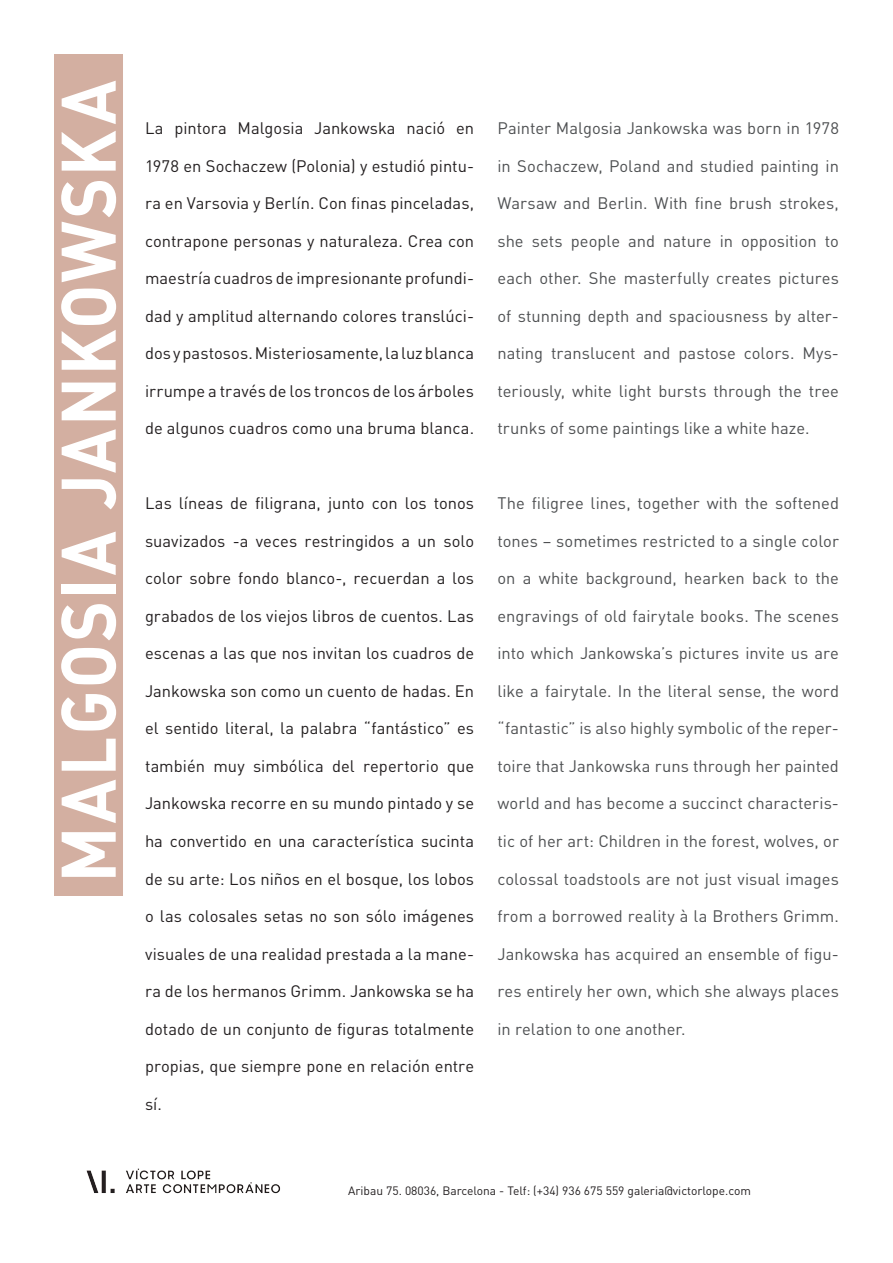
<style>
.page{position:relative;width:893px;height:1263px;background:#fff}
.page>*{position:absolute;margin:0;border:0;box-sizing:border-box;transform-origin:0 0}
.t1{font:75.9px "DIN Bold Alternate";letter-spacing:.03em;color:#fff;scale:.91 1}
.t2{font:16.5px "DIN Pro";color:#231f20}
.t3{font:16.5px "DIN Pro";color:#4e5052}
.t4{font:12px "DIN Pro";color:#231f20}
</style>
<div class="page">
<img style="left:86px;top:1168px;width:195px;height:26px">
<div style="left:54px;top:54px;width:69px;height:842px;background:#d3afa1"></div>
<p class="t1" style="left:39px;top:883px;width:883px;rotate:-90deg">MALGOSIA JANKOWSKA</p>
<p class="t2" style="left:145px;top:117px;width:331px">La pintora Malgosia Jankowska nació en</p>
<p class="t2" style="left:145px;top:155px;width:331px">1978 en Sochaczew (Polonia) y estudió pintu-</p>
<p class="t2" style="left:145px;top:192px;width:331px">ra en Varsovia y Berlín. Con finas pinceladas,</p>
<p class="t2" style="left:145px;top:230px;width:331px">contrapone personas y naturaleza. Crea con</p>
<p class="t2" style="left:145px;top:267px;width:331px">maestría cuadros de impresionante profundi-</p>
<p class="t2" style="left:145px;top:305px;width:331px">dad y amplitud alternando colores translúci-</p>
<p class="t2" style="left:145px;top:342px;width:331px">dos y pastosos. Misteriosamente, la luz blanca</p>
<p class="t2" style="left:145px;top:380px;width:331px">irrumpe a través de los troncos de los árboles</p>
<p class="t2" style="left:145px;top:417px;width:331px">de algunos cuadros como una bruma blanca.</p>
<p class="t2" style="left:145px;top:492px;width:331px">Las líneas de filigrana, junto con los tonos</p>
<p class="t2" style="left:145px;top:530px;width:331px">suavizados -a veces restringidos a un solo</p>
<p class="t2" style="left:145px;top:567px;width:331px">color sobre fondo blanco-, recuerdan a los</p>
<p class="t2" style="left:145px;top:605px;width:331px">grabados de los viejos libros de cuentos. Las</p>
<p class="t2" style="left:145px;top:642px;width:331px">escenas a las que nos invitan los cuadros de</p>
<p class="t2" style="left:145px;top:680px;width:331px">Jankowska son como un cuento de hadas. En</p>
<p class="t2" style="left:145px;top:717px;width:331px">el sentido literal, la palabra “fantástico” es</p>
<p class="t2" style="left:145px;top:755px;width:331px">también muy simbólica del repertorio que</p>
<p class="t2" style="left:145px;top:792px;width:331px">Jankowska recorre en su mundo pintado y se</p>
<p class="t2" style="left:145px;top:830px;width:331px">ha convertido en una característica sucinta</p>
<p class="t2" style="left:145px;top:867px;width:331px">de su arte: Los niños en el bosque, los lobos</p>
<p class="t2" style="left:145px;top:905px;width:331px">o las colosales setas no son sólo imágenes</p>
<p class="t2" style="left:145px;top:942px;width:331px">visuales de una realidad prestada a la mane-</p>
<p class="t2" style="left:145px;top:980px;width:331px">ra de los hermanos Grimm. Jankowska se ha</p>
<p class="t2" style="left:145px;top:1017px;width:331px">dotado de un conjunto de figuras totalmente</p>
<p class="t2" style="left:145px;top:1055px;width:331px">propias, que siempre pone en relación entre</p>
<p class="t2" style="left:145px;top:1092px;width:18px">sí.</p>
<p class="t3" style="left:497px;top:117px;width:343px">Painter Malgosia Jankowska was born in 1978</p>
<p class="t3" style="left:497px;top:155px;width:343px">in Sochaczew, Poland and studied painting in</p>
<p class="t3" style="left:497px;top:192px;width:343px">Warsaw and Berlin. With fine brush strokes,</p>
<p class="t3" style="left:497px;top:230px;width:343px">she sets people and nature in opposition to</p>
<p class="t3" style="left:497px;top:267px;width:343px">each other. She masterfully creates pictures</p>
<p class="t3" style="left:497px;top:305px;width:343px">of stunning depth and spaciousness by alter-</p>
<p class="t3" style="left:497px;top:342px;width:343px">nating translucent and pastose colors. Mys-</p>
<p class="t3" style="left:497px;top:380px;width:343px">teriously, white light bursts through the tree</p>
<p class="t3" style="left:497px;top:417px;width:313px">trunks of some paintings like a white haze.</p>
<p class="t3" style="left:497px;top:492px;width:343px">The filigree lines, together with the softened</p>
<p class="t3" style="left:497px;top:530px;width:343px">tones – sometimes restricted to a single color</p>
<p class="t3" style="left:497px;top:567px;width:343px">on a white background, hearken back to the</p>
<p class="t3" style="left:497px;top:605px;width:343px">engravings of old fairytale books. The scenes</p>
<p class="t3" style="left:497px;top:642px;width:343px">into which Jankowska’s pictures invite us are</p>
<p class="t3" style="left:497px;top:680px;width:343px">like a fairytale. In the literal sense, the word</p>
<p class="t3" style="left:497px;top:717px;width:343px">“fantastic” is also highly symbolic of the reper-</p>
<p class="t3" style="left:497px;top:755px;width:343px">toire that Jankowska runs through her painted</p>
<p class="t3" style="left:497px;top:792px;width:343px">world and has become a succinct characteris-</p>
<p class="t3" style="left:497px;top:830px;width:343px">tic of her art: Children in the forest, wolves, or</p>
<p class="t3" style="left:497px;top:867px;width:343px">colossal toadstools are not just visual images</p>
<p class="t3" style="left:497px;top:905px;width:343px">from a borrowed reality à la Brothers Grimm.</p>
<p class="t3" style="left:497px;top:942px;width:343px">Jankowska has acquired an ensemble of figu-</p>
<p class="t3" style="left:497px;top:980px;width:343px">res entirely her own, which she always places</p>
<p class="t3" style="left:497px;top:1017px;width:190px">in relation to one another.</p>
<p class="t4" style="left:348px;top:1182px;width:404px">Aribau 75. 08036, Barcelona - Telf: (+34) 936 675 559 galeria@victorlope.com</p>
</div>
